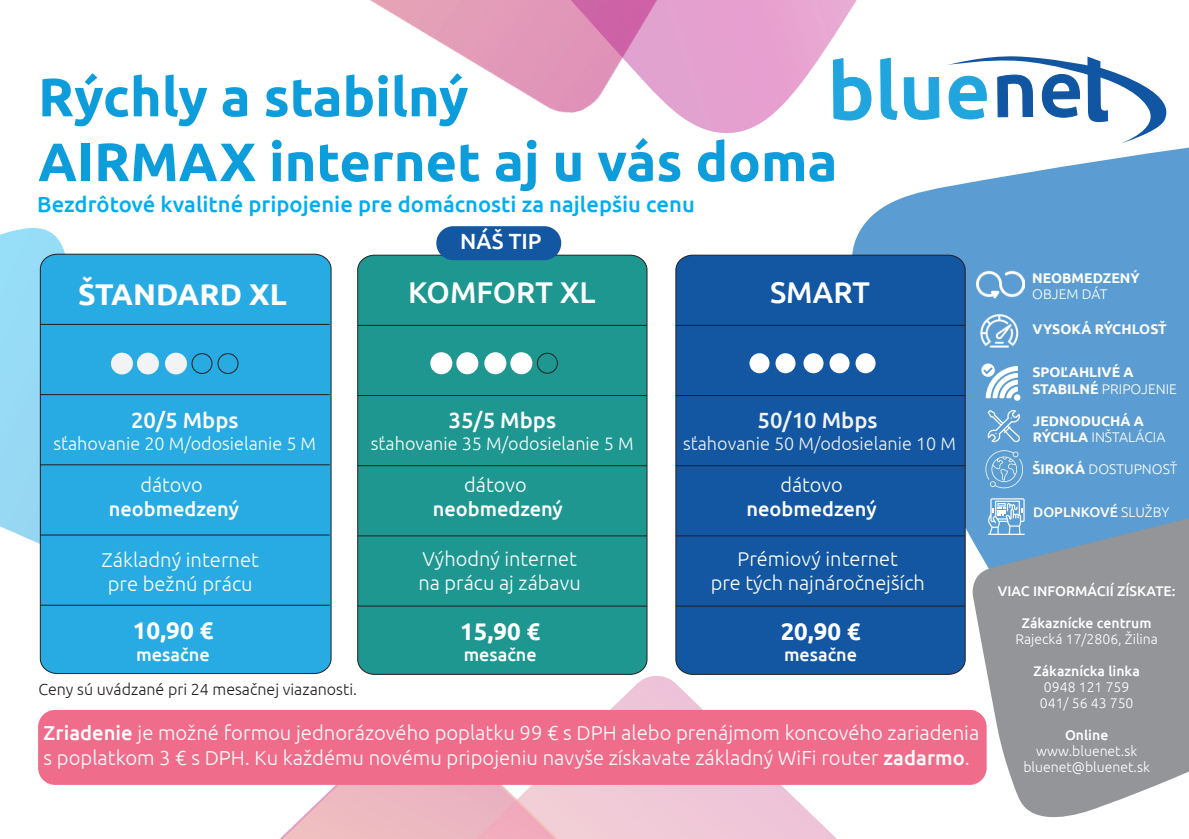
<style>
.page{position:relative;width:1189px;height:839px;background:#fff}
.page>*{position:absolute;margin:0;border:0;box-sizing:border-box;transform-origin:0 0}
.t1{font:700 54px/64.8px "Ubuntu";color:#0e9ddb}
.t2{font:500 30px "Ubuntu";color:#fff}
.t3{font:700 30px "Ubuntu";color:#fff}
.t4{font:700 24px "Ubuntu";color:#fff}
.t5{font:500 22px "Ubuntu";color:#00aeef}
.t6{font:500 22px "Ubuntu";color:#fff}
.t7{font:500 22px "Ubuntu";color:#f2f3f4}
.t8{font:300 20.2px/24.4px "Ubuntu";color:#fff}
.t9{font:300 20px/24px "Ubuntu";color:#fff;text-align:center}
.t10{font:500 20px "Ubuntu";color:#fff}
.t11{font:300 18px "Ubuntu";color:#fff}
.t12{font:300 18px "Ubuntu";color:#f2f3f4}
.t13{font:500 18px "Ubuntu";color:#fff}
.t14{font:300 16px "Ubuntu";color:#231f20}
.t15{font:300 14px/16px "Ubuntu";color:#fff}
.t16{font:700 14px/16.8px "Ubuntu";color:#fff}
.t17{font:500 14px "Ubuntu";color:#fff}
.s1{font-weight:500}
.s2{font-weight:300}
.s3{font-weight:700}
</style>
<div class="page">
<svg style="left:852px;top:147px;width:336px;height:393px;background:#71aad8"></svg>
<svg style="left:370px;top:0;width:570px;height:133px"></svg>
<div style="left:0;top:228px;width:65px;height:316px;background:#97dbf5"></div>
<img style="left:278px;top:676px;width:642px;height:163px">
<svg style="left:972px;top:508px;width:216px;height:310px;background:#98a0a8"></svg>
<div style="left:39px;top:253px;width:293px;height:421px;background:#27abe2"></div>
<hr style="left:40px;top:604px;width:289px;height:1px;background:#231f20">
<hr style="left:40px;top:534px;width:289px;height:1px;background:#231f20">
<hr style="left:40px;top:464px;width:289px;height:1px;background:#231f20">
<hr style="left:40px;top:394px;width:289px;height:1px;background:#231f20">
<hr style="left:40px;top:324px;width:289px;height:1px;background:#231f20">
<div style="left:217px;top:353px;width:21px;height:21px;border:1px solid #231f20;border-radius:50%"></div>
<div style="left:191px;top:353px;width:21px;height:21px;border:1px solid #231f20;border-radius:50%"></div>
<div style="left:166px;top:354px;width:20px;height:19px;background:#f2f3f4;border-radius:50%"></div>
<div style="left:165px;top:353px;width:22px;height:21px;border:2px solid #f2f3f4;border-radius:50%"></div>
<div style="left:138px;top:354px;width:20px;height:19px;background:#f2f3f4;border-radius:50%"></div>
<div style="left:137px;top:353px;width:22px;height:21px;border:2px solid #f2f3f4;border-radius:50%"></div>
<div style="left:112px;top:354px;width:20px;height:19px;background:#f2f3f4;border-radius:50%"></div>
<div style="left:111px;top:353px;width:22px;height:21px;border:2px solid #f2f3f4;border-radius:50%"></div>
<div style="left:357px;top:254px;width:291px;height:421px;background:#1f9791"></div>
<hr style="left:358px;top:605px;width:289px;height:1px;background:#231f20">
<hr style="left:358px;top:535px;width:289px;height:1px;background:#231f20">
<hr style="left:358px;top:465px;width:289px;height:1px;background:#231f20">
<hr style="left:358px;top:395px;width:289px;height:1px;background:#231f20">
<hr style="left:358px;top:325px;width:289px;height:1px;background:#231f20">
<div style="left:537px;top:353px;width:21px;height:21px;border:1px solid #231f20;border-radius:50%"></div>
<div style="left:511px;top:353px;width:20px;height:20px;background:#fff;border-radius:50%"></div>
<div style="left:510px;top:352px;width:22px;height:22px;border:2px solid #fff;border-radius:50%"></div>
<div style="left:485px;top:353px;width:20px;height:20px;background:#fff;border-radius:50%"></div>
<div style="left:484px;top:352px;width:22px;height:22px;border:2px solid #fff;border-radius:50%"></div>
<div style="left:457px;top:353px;width:20px;height:20px;background:#fff;border-radius:50%"></div>
<div style="left:456px;top:352px;width:22px;height:22px;border:2px solid #fff;border-radius:50%"></div>
<div style="left:431px;top:353px;width:20px;height:20px;background:#fff;border-radius:50%"></div>
<div style="left:430px;top:352px;width:22px;height:22px;border:2px solid #fff;border-radius:50%"></div>
<div style="left:675px;top:254px;width:291px;height:421px;background:#1357a3"></div>
<hr style="left:676px;top:605px;width:289px;height:1px;background:#231f20">
<hr style="left:676px;top:535px;width:289px;height:1px;background:#231f20">
<hr style="left:676px;top:465px;width:289px;height:1px;background:#231f20">
<hr style="left:676px;top:395px;width:289px;height:1px;background:#231f20">
<hr style="left:676px;top:325px;width:289px;height:1px;background:#231f20">
<div style="left:855px;top:353px;width:20px;height:20px;background:#fff;border-radius:50%"></div>
<div style="left:829px;top:353px;width:20px;height:20px;background:#fff;border-radius:50%"></div>
<div style="left:803px;top:353px;width:20px;height:20px;background:#fff;border-radius:50%"></div>
<div style="left:775px;top:353px;width:20px;height:20px;background:#fff;border-radius:50%"></div>
<div style="left:749px;top:353px;width:20px;height:20px;background:#fff;border-radius:50%"></div>
<img style="left:976px;top:260px;width:48px;height:48px">
<div style="left:436px;top:226px;width:125px;height:34px;background:#1357a3;border-radius:17px"></div>
<svg style="left:984px;top:450px;width:40px;height:38px;background:#72aad8"></svg>
<div style="left:1013px;top:394px;width:7px;height:7px;background:#fff;border-radius:50%"></div>
<svg style="left:981px;top:363px;width:36px;height:35px"></svg>
<svg style="left:987px;top:498px;width:37px;height:37px"></svg>
<div style="left:38px;top:710px;width:948px;height:75px;background:#f06c8b;border-radius:17px"></div>
<img style="left:976px;top:310px;width:44px;height:44px">
<svg style="left:987px;top:410px;width:33px;height:32px"></svg>
<svg style="left:833px;top:58px;width:38px;height:62px"></svg>
<svg style="left:880px;top:58px;width:17px;height:75px"></svg>
<svg style="left:904px;top:77px;width:35px;height:56px"></svg>
<svg style="left:948px;top:56px;width:219px;height:87px"></svg>
<h1 class="t1" style="left:38px;top:64px;width:800px">Rýchly a stabilný<br>AIRMAX internet aj u vás doma</h1>
<p class="t5" style="left:37px;top:190px;width:659px">Bezdrôtové kvalitné pripojenie pre domácnosti za najlepšiu cenu</p>
<h2 class="t3" style="left:78px;top:276px;width:210px">ŠTANDARD XL</h2>
<p class="t6" style="left:460px;top:227px;width:83px">NÁŠ TIP</p>
<h2 class="t2" style="left:408px;top:274px;width:189px">KOMFORT XL</h2>
<p class="t6" style="left:131px;top:406px;width:109px">20/5 Mbps</p>
<p class="t11" style="left:53px;top:432px;width:264px">sťahovanie 20 M/odosielanie 5 M</p>
<p class="t9" style="left:140px;top:472px;width:64px">dátovo</p>
<p class="t10" style="left:109px;top:496px;width:132px">neobmedzený</p>
<p class="t9" style="left:101px;top:547px;width:159px">Základný internet pre bežnú prácu</p>
<p class="t4" style="left:133px;top:616px;width:82px">10,90 €</p>
<p class="t13" style="left:136px;top:643px;width:75px">mesačne</p>
<p class="t14" style="left:38px;top:680px;width:320px">Ceny sú uvádzané pri 24 mesačnej viazanosti.</p>
<p class="t6" style="left:448px;top:407px;width:109px">35/5 Mbps</p>
<p class="t11" style="left:371px;top:433px;width:264px">sťahovanie 35 M/odosielanie 5 M</p>
<p class="t9" style="left:464px;top:472px;width:64px">dátovo</p>
<p class="t10" style="left:432px;top:496px;width:132px">neobmedzený</p>
<p class="t9" style="left:418px;top:546px;width:164px;text-align:left">Výhodný internet na prácu aj zábavu</p>
<p class="t4" style="left:460px;top:616px;width:81px">15,90 €</p>
<p class="t13" style="left:463px;top:643px;width:74px">mesačne</p>
<h2 class="t2" style="left:770px;top:274px;width:101px">SMART</h2>
<p class="t7" style="left:757px;top:407px;width:121px">50/10 Mbps</p>
<p class="t12" style="left:683px;top:433px;width:274px">sťahovanie 50 M/odosielanie 10 M</p>
<p class="t9" style="left:780px;top:472px;width:64px">dátovo</p>
<p class="t10" style="left:746px;top:496px;width:132px">neobmedzený</p>
<p class="t9" style="left:710px;top:546px;width:216px">Prémiový internet<br>pre tých najnáročnejších</p>
<p class="t4" style="left:780px;top:617px;width:81px">20,90 €</p>
<p class="t13" style="left:784px;top:643px;width:74px">mesačne</p>
<p class="t8" style="left:44px;top:720px;width:937px"><span class="s1">Zriadenie</span> je možné formou jednorázového poplatku 99 € s DPH alebo prenájmom koncového zariadenia s poplatkom 3 € s DPH. Ku každému novému pripojeniu navyše získavate základný WiFi router <span class="s1">zadarmo</span>.</p>
<p class="t16" style="left:1032px;top:269px;width:109px">NEOBMEDZENÝ</p>
<p class="t15" style="left:1032px;top:286px;width:77px">OBJEM DÁT</p>
<p class="t16" style="left:1032px;top:321px;width:136px">VYSOKÁ RÝCHLOSŤ</p>
<p class="t16" style="left:1032px;top:363px;width:146px">SPOĽAHLIVÉ A<br>STABILNÉ <span class="s2">PRIPOJENIE</span></p>
<p class="t16" style="left:1032px;top:412px;width:134px">JEDNODUCHÁ A<br>RÝCHLA <span class="s2">INŠTALÁCIA</span></p>
<p class="t15" style="left:1032px;top:461px;width:147px"><span class="s3">ŠIROKÁ</span> DOSTUPNOSŤ</p>
<p class="t17" style="left:1033px;top:503px;width:138px">DOPLNKOVÉ <span class="s2">SLUŽBY</span></p>
<p class="t17" style="left:997px;top:582px;width:179px">VIAC INFORMÁCIÍ ZÍSKATE:</p>
<p class="t17" style="left:1021px;top:614px;width:131px">Zákaznícke centrum</p>
<p class="t15" style="left:1015px;top:630px;width:144px">Rajecká 17/2806, Žilina</p>
<p class="t17" style="left:1033px;top:662px;width:108px">Zákaznícka linka</p>
<p class="t15" style="left:1039px;top:678px;width:95px">0948 121 759<br>041/ 56 43 750</p>
<p class="t17" style="left:1064px;top:726px;width:45px">Online</p>
<p class="t15" style="left:1023px;top:742px;width:128px;text-align:center">www.bluenet.sk bluenet@bluenet.sk</p>
</div>
